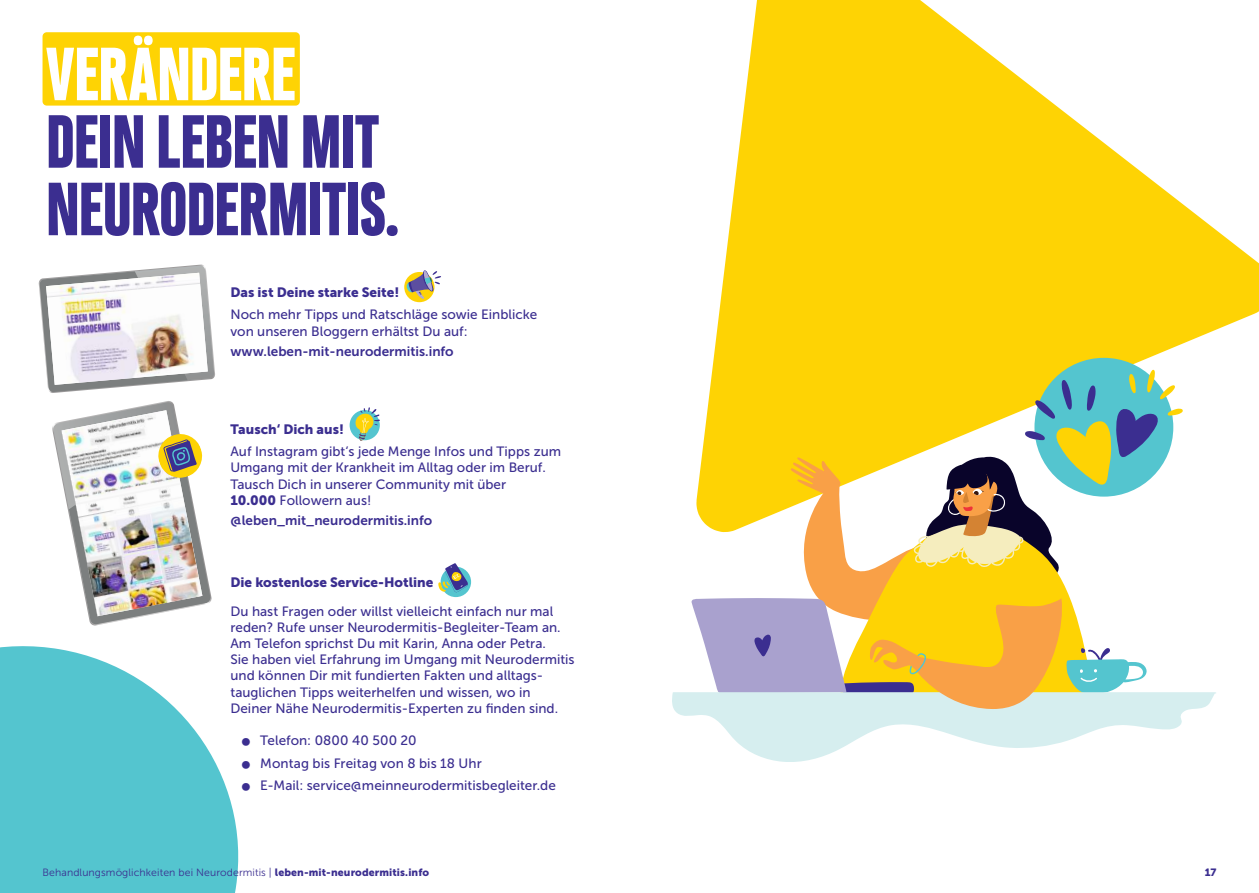
<style>
.page{position:relative;width:1259px;height:893px;background:#fff}
.page>*{position:absolute;margin:0;border:0;box-sizing:border-box;transform-origin:0 0}
.t1{font:900 75px/67.5px "Cairoli Now Condensed";letter-spacing:-.015em;color:#3b2e90}
.t2{font:900 75px "Cairoli Now Condensed";letter-spacing:-.01em;color:#fff}
.t3{font:13.5px/16.2px "Museo Sans 500";color:#3b2e90}
.t4{font:13.5px "Museo Sans 900";color:#3b2e90}
.t5{font:13.5px "Museo Sans 700";color:#3b2e90}
.t6{font:10.5px "Museo Sans 300";letter-spacing:.01em;color:#3b2e90}
.t7{font:10.5px "Museo Sans 900";color:#3b2e90}
.s1{font-family:"Museo Sans 900"}
.s2{font-family:"Museo Sans 900";font-size:21px}
</style>
<div class="page">
<svg style="left:0;top:646px;width:239px;height:247px;fill:#54c5cf"></svg>
<svg style="left:712px;top:0;width:547px;height:369px;fill:#fed304"></svg>
<div style="left:1034px;top:358px;width:139px;height:139px;background:#54c5cf;border-radius:50%"></div>
<div style="left:43px;top:32px;width:257px;height:74px;background:#fed304;border-radius:4px"></div>
<img style="left:38px;top:264px;width:177px;height:362px">
<svg style="left:672px;top:369px;width:544px;height:393px"></svg>
<svg style="left:349px;top:410px;width:31px;height:30px"></svg>
<svg style="left:355px;top:407px;width:25px;height:34px"></svg>
<svg style="left:404px;top:272px;width:30px;height:30px"></svg>
<svg style="left:406px;top:270px;width:35px;height:29px"></svg>
<div style="left:440px;top:567px;width:31px;height:30px;background:#54c5cf;border-radius:50%"></div>
<svg style="left:438px;top:563px;width:30px;height:30px"></svg>
<h1 class="t2" style="left:46px;top:17px;width:252px">VERÄNDERE</h1>
<h1 class="t1" style="left:46px;top:104px;width:355px">DEIN LEBEN MIT<br>NEURODERMITIS.</h1>
<p class="t4" style="left:230px;top:284px;width:170px">Das ist Deine starke Seite!</p>
<p class="t3" style="left:230px;top:307px;width:308px">Noch mehr Tipps und Ratschläge sowie Einblicke von unseren Bloggern erhältst Du auf:</p>
<p class="t5" style="left:230px;top:344px;width:225px">www.leben-mit-neurodermitis.info</p>
<p class="t4" style="left:230px;top:421px;width:115px">Tausch‘ Dich aus!</p>
<p class="t3" style="left:230px;top:443px;width:332px">Auf Instagram gibt‘s jede Menge Infos und Tipps zum Umgang mit der Krankheit im Alltag oder im Beruf.<br>Tausch Dich in unserer Community mit über<br><span class="s1">10.000</span> Followern aus!</p>
<p class="t5" style="left:230px;top:513px;width:203px">@leben_mit_neurodermitis.info</p>
<p class="t4" style="left:230px;top:574px;width:204px">Die kostenlose Service-Hotline</p>
<p class="t3" style="left:230px;top:603px;width:346px">Du hast Fragen oder willst vielleicht einfach nur mal reden? Rufe unser Neurodermitis-Begleiter-Team an.<br>Am Telefon sprichst Du mit Karin, Anna oder Petra.<br>Sie haben viel Erfahrung im Umgang mit Neurodermitis und können Dir mit fundierten Fakten und alltags&shy;tauglichen Tipps weiterhelfen und wissen, wo in Deiner Nähe Neurodermitis-Experten zu finden sind.</p>
<p class="t3" style="left:241px;top:732px;width:177px"><span class="s2">•</span> Telefon: 0800 40 500 20</p>
<p class="t3" style="left:241px;top:755px;width:242px"><span class="s2">•</span> Montag bis Freitag von 8 bis 18 Uhr</p>
<p class="t3" style="left:241px;top:778px;width:316px"><span class="s2">•</span> E-Mail: service@meinneurodermitisbegleiter.de</p>
<p class="t6" style="left:43px;top:866px;width:388px">Behandlungsmöglichkeiten bei Neurodermitis | <span class="s1">leben-mit-neurodermitis.info</span></p>
<p class="t7" style="left:1204px;top:866px;width:13px">17</p>
</div>
